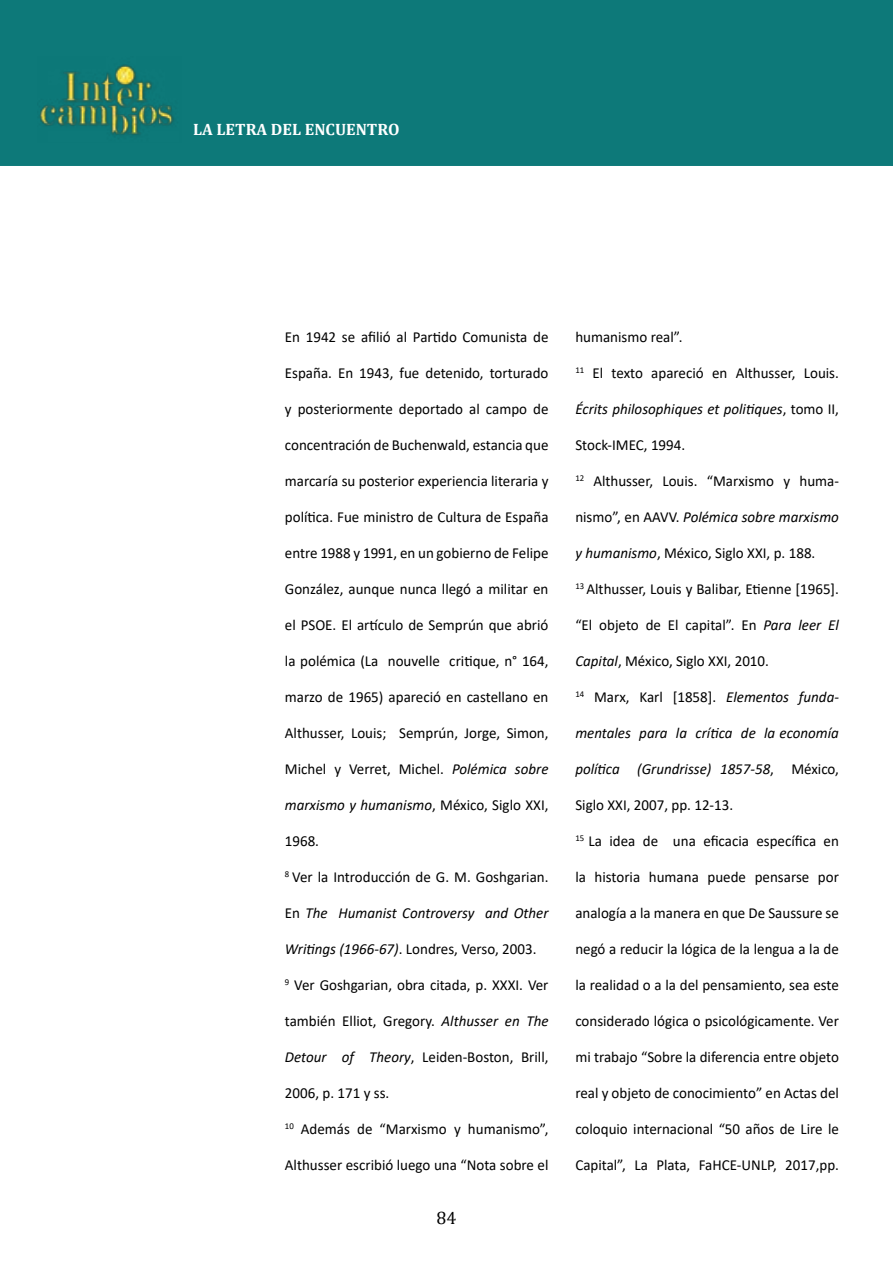
<style>
.page{position:relative;width:893px;height:1263px;background:#fff}
.page>*{position:absolute;margin:0;border:0;box-sizing:border-box;transform-origin:0 0}
.t1{font:18px "Cambria";color:#000}
.t2{font:700 16.5px "Cambria";color:#fff}
.t3{font:15.3px "Calibri";color:#000}
.t4{font:italic 15.3px "Calibri";color:#000}
.s1{font-style:italic}
.s2{font-style:normal}
</style>
<div class="page">
<div style="left:0;top:0;width:891px;height:166px;background:#0d7979"></div>
<svg style="left:891px;top:0;width:2px;height:166px"></svg>
<img style="left:38px;top:57px;width:143px;height:85px">
<p class="t2" style="left:193px;top:118px;width:208px">LA LETRA DEL ENCUENTRO</p>
<p class="t3" style="left:285px;top:326px;width:265px">En 1942 se afilió al Partido Comunista de</p>
<p class="t3" style="left:285px;top:362px;width:265px">España. En 1943, fue detenido, torturado</p>
<p class="t3" style="left:285px;top:398px;width:265px">y posteriormente deportado al campo de</p>
<p class="t3" style="left:285px;top:434px;width:265px">concentración de Buchenwald, estancia que</p>
<p class="t3" style="left:285px;top:470px;width:265px">marcaría su posterior experiencia literaria y</p>
<p class="t3" style="left:285px;top:506px;width:265px">política. Fue ministro de Cultura de España</p>
<p class="t3" style="left:285px;top:542px;width:265px">entre 1988 y 1991, en un gobierno de Felipe</p>
<p class="t3" style="left:285px;top:578px;width:265px">González, aunque nunca llegó a militar en</p>
<p class="t3" style="left:285px;top:614px;width:265px">el PSOE. El artículo de Semprún que abrió</p>
<p class="t3" style="left:285px;top:650px;width:265px">la polémica (La nouvelle critique, n° 164,</p>
<p class="t3" style="left:285px;top:686px;width:265px">marzo de 1965) apareció en castellano en</p>
<p class="t3" style="left:285px;top:722px;width:265px">Althusser, Louis; Semprún, Jorge, Simon,</p>
<p class="t3" style="left:285px;top:758px;width:265px">Michel y Verret, Michel. <span class="s1">Polémica sobre</span></p>
<p class="t4" style="left:285px;top:794px;width:265px">marxismo y humanismo<span class="s2">, México, Siglo XXI,</span></p>
<p class="t3" style="left:285px;top:830px;width:36px">1968.</p>
<p class="t3" style="left:285px;top:866px;width:265px"><sup>8</sup> Ver la Introducción de G. M. Goshgarian.</p>
<p class="t4" style="left:285px;top:902px;width:265px"><span class="s2">En</span> The Humanist Controversy and Other</p>
<p class="t3" style="left:285px;top:938px;width:253px"><span class="s1">Writings (1966-67)</span>. Londres, Verso, 2003.</p>
<p class="t3" style="left:285px;top:974px;width:265px"><sup>9</sup> Ver Goshgarian, obra citada, p. XXXI. Ver</p>
<p class="t3" style="left:285px;top:1010px;width:265px">también Elliot, Gregory. <span class="s1">Althusser en The</span></p>
<p class="t3" style="left:285px;top:1046px;width:265px"><span class="s1">Detour of Theory</span>, Leiden-Boston, Brill,</p>
<p class="t3" style="left:285px;top:1082px;width:106px">2006, p. 171 y ss.</p>
<p class="t3" style="left:285px;top:1118px;width:265px"><sup>10</sup> Además de “Marxismo y humanismo”,</p>
<p class="t3" style="left:285px;top:1154px;width:265px">Althusser escribió luego una “Nota sobre el</p>
<p class="t1" style="left:436px;top:1207px;width:21px">84</p>
<p class="t3" style="left:575px;top:326px;width:109px">humanismo real”.</p>
<p class="t3" style="left:575px;top:362px;width:265px"><sup>11</sup> El texto apareció en Althusser, Louis.</p>
<p class="t4" style="left:575px;top:398px;width:265px">Écrits philosophiques et politiques<span class="s2">, tomo II,</span></p>
<p class="t3" style="left:575px;top:434px;width:111px">Stock-IMEC, 1994.</p>
<p class="t3" style="left:575px;top:470px;width:265px"><sup>12</sup> Althusser, Louis. “Marxismo y huma-</p>
<p class="t4" style="left:575px;top:506px;width:265px"><span class="s2">nismo”, en AAVV.</span> Polémica sobre marxismo</p>
<p class="t3" style="left:575px;top:542px;width:242px"><span class="s1">y humanismo</span>, México, Siglo XXI, p. 188.</p>
<p class="t3" style="left:575px;top:578px;width:265px"><sup>13</sup> Althusser, Louis y Balibar, Etienne [1965].</p>
<p class="t3" style="left:575px;top:614px;width:265px">“El objeto de El capital”. En <span class="s1">Para leer El</span></p>
<p class="t3" style="left:575px;top:650px;width:195px"><span class="s1">Capital</span>, México, Siglo XXI, 2010.</p>
<p class="t3" style="left:575px;top:686px;width:265px"><sup>14</sup> Marx, Karl [1858]. <span class="s1">Elementos funda-</span></p>
<p class="t4" style="left:575px;top:722px;width:265px">mentales para la crítica de la economía</p>
<p class="t4" style="left:575px;top:758px;width:265px">política (Grundrisse) 1857-58<span class="s2">, México,</span></p>
<p class="t3" style="left:575px;top:794px;width:159px">Siglo XXI, 2007, pp. 12-13.</p>
<p class="t3" style="left:575px;top:830px;width:265px"><sup>15</sup> La idea de una eficacia específica en</p>
<p class="t3" style="left:575px;top:866px;width:265px">la historia humana puede pensarse por</p>
<p class="t3" style="left:575px;top:902px;width:265px">analogía a la manera en que De Saussure se</p>
<p class="t3" style="left:575px;top:938px;width:265px">negó a reducir la lógica de la lengua a la de</p>
<p class="t3" style="left:575px;top:974px;width:265px">la realidad o a la del pensamiento, sea este</p>
<p class="t3" style="left:575px;top:1010px;width:265px">considerado lógica o psicológicamente. Ver</p>
<p class="t3" style="left:575px;top:1046px;width:265px">mi trabajo “Sobre la diferencia entre objeto</p>
<p class="t3" style="left:575px;top:1082px;width:265px">real y objeto de conocimiento” en Actas del</p>
<p class="t3" style="left:575px;top:1118px;width:265px">coloquio internacional “50 años de Lire le</p>
<p class="t3" style="left:575px;top:1154px;width:265px">Capital”, La Plata, FaHCE-UNLP, 2017,pp.</p>
</div>
